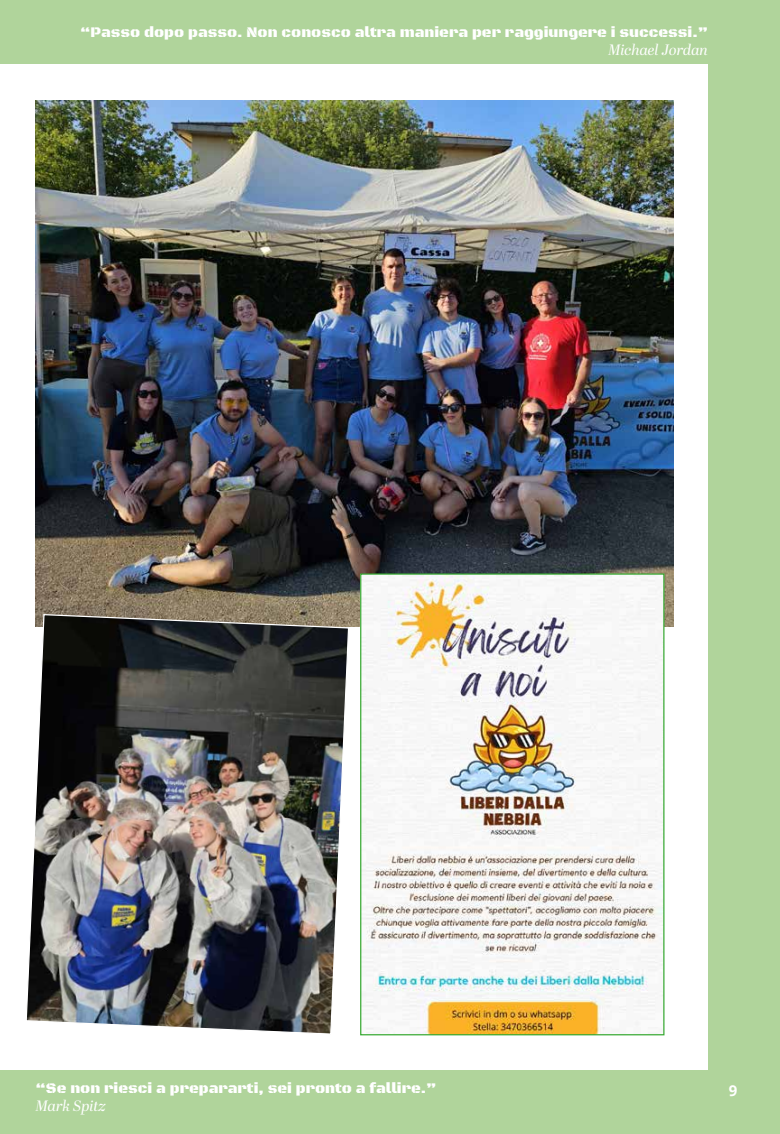
<style>
.page{position:relative;width:780px;height:1134px;background:#fff}
.page>*{position:absolute;margin:0;border:0;box-sizing:border-box;transform-origin:0 0}
.t1{font:15px "Black Ops One";color:#fff}
.t2{font:italic 15px "Abril Display";letter-spacing:-.005em;color:#fff}
.t3{font:700 15px "Open Sans";color:#fff}
</style>
<div class="page">
<div style="left:0;top:1070px;width:780px;height:64px;background:#b0d49b"></div>
<div style="left:708px;top:0;width:72px;height:1134px;background:#b0d49b"></div>
<div style="left:0;top:0;width:780px;height:64px;background:#b0d49b"></div>
<img style="left:35px;top:101px;width:638px;height:526px">
<img style="left:26px;top:613px;width:324px;height:421px">
<img style="left:362px;top:575px;width:300px;height:458px">
<div style="left:360px;top:573px;width:304px;height:462px;border:1px solid #3aaa35"></div>
<p class="t1" style="left:80px;top:23px;width:629px">“Passo dopo passo. Non conosco altra maniera per raggiungere i successi.”</p>
<p class="t2" style="left:608px;top:39px;width:101px">Michael Jordan</p>
<p class="t1" style="left:35px;top:1079px;width:402px">“Se non riesci a prepararti, sei pronto a fallire.”</p>
<p class="t2" style="left:35px;top:1095px;width:72px">Mark Spitz</p>
<p class="t3" style="left:728px;top:1080px;width:10px">9</p>
</div>
